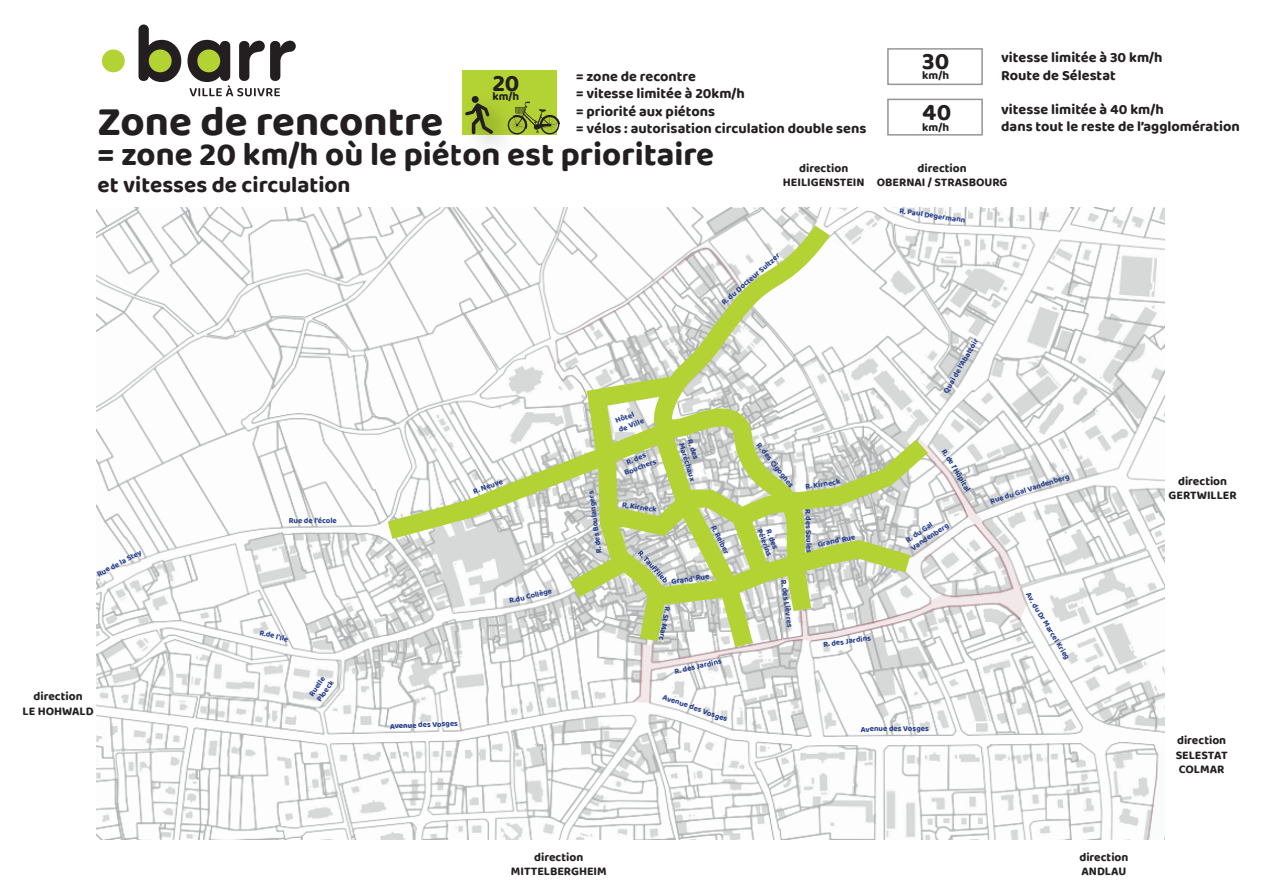
<style>
.page{position:relative;width:1263px;height:893px;background:#fff}
.page>*{position:absolute;margin:0;border:0;box-sizing:border-box;transform-origin:0 0}
.t1{font:700 42px "Baloo 2";color:#231f20}
.t2{font:700 33px "Baloo 2";color:#231f20}
.t3{font:700 24.15px "Baloo 2";color:#231f20}
.t4{font:700 22.5px "Baloo 2";color:#231f20}
.t5{font:700 14.4px/17.4px "Baloo 2";color:#231f20}
.t6{font:700 12px/14.4px "Baloo 2";color:#231f20;text-align:center}
.t7{font:700 11.7px "Baloo 2";color:#231f20}
.t8{font:700 7.95px/9.4px "Baloo 2";color:#253f8e}
</style>
<div class="page">
<img style="left:97px;top:208px;width:1068px;height:632px">
<svg style="left:368px;top:409px;width:144px;height:205px"></svg>
<svg style="left:644px;top:207px;width:203px;height:158px"></svg>
<svg style="left:979px;top:321px;width:30px;height:38px"></svg>
<svg style="left:907px;top:214px;width:38px;height:22px"></svg>
<svg style="left:742px;top:274px;width:36px;height:33px"></svg>
<svg style="left:399px;top:555px;width:30px;height:37px"></svg>
<svg style="left:261px;top:638px;width:38px;height:22px"></svg>
<svg style="left:308px;top:731px;width:36px;height:14px"></svg>
<svg style="left:754px;top:774px;width:24px;height:39px"></svg>
<svg style="left:589px;top:757px;width:30px;height:38px"></svg>
<svg style="left:1037px;top:645px;width:31px;height:38px"></svg>
<svg style="left:979px;top:776px;width:15px;height:37px"></svg>
<svg style="left:1090px;top:752px;width:22px;height:38px"></svg>
<svg style="left:1024px;top:481px;width:38px;height:24px"></svg>
<svg style="left:244px;top:530px;width:17px;height:13px"></svg>
<svg style="left:324px;top:692px;width:13px;height:15px"></svg>
<svg style="left:999px;top:555px;width:13px;height:20px"></svg>
<svg style="left:512px;top:365px;width:476px;height:381px"></svg>
<svg style="left:139px;top:25px;width:42px;height:57px"></svg>
<div style="left:149px;top:49px;width:23px;height:23px;background:#b3d234;border-radius:50%"></div>
<div style="left:102px;top:49px;width:23px;height:23px;background:#b3d234;border-radius:50%"></div>
<svg style="left:187px;top:40px;width:109px;height:56px"></svg>
<div style="left:463px;top:70px;width:94px;height:65px;background:#b3d234"></div>
<div style="left:887px;top:99px;width:96px;height:37px;border:2px solid #939598"></div>
<div style="left:887px;top:48px;width:96px;height:37px;border:2px solid #939598"></div>
<img style="left:462px;top:84px;width:41px;height:61px">
<div style="left:472px;top:96px;width:7px;height:7px;background:#231f20;border-radius:50%"></div>
<svg style="left:465px;top:103px;width:28px;height:31px"></svg>
<svg style="left:507px;top:102px;width:53px;height:33px"></svg>
<h3 class="t5" style="left:1001px;top:49px;width:163px">vitesse limitée à 30 km/h<br>Route de Sélestat</h3>
<h3 class="t7" style="left:922px;top:68px;width:29px"><sup>30</sup>km/h</h3>
<h3 class="t5" style="left:576px;top:67px;width:292px">= zone de recontre<br>= vitesse limitée à 20km/h<br>= priorité aux piétons<br>= vélos : autorisation circulation double sens</h3>
<h3 class="t7" style="left:492px;top:89px;width:29px"><sup>20</sup>km/h</h3>
<h3 class="t5" style="left:1001px;top:100px;width:240px">vitesse limitée à 40 km/h<br>dans tout le reste de l’agglomération</h3>
<h3 class="t3" style="left:922px;top:98px;width:31px">40</h3>
<h3 class="t7" style="left:922px;top:120px;width:28px">km/h</h3>
<h1 class="t1" style="left:98px;top:96px;width:347px">Zone de rencontre</h1>
<h2 class="t2" style="left:98px;top:134px;width:618px">= zone 20 km/h où le piéton est prioritaire</h2>
<h3 class="t4" style="left:98px;top:171px;width:254px">et vitesses de circulation</h3>
<h3 class="t6" style="left:783px;top:160px;width:83px">direction<br>HEILIGENSTEIN</h3>
<h3 class="t6" style="left:877px;top:160px;width:132px">direction<br>OBERNAI / STRASBOURG</h3>
<p class="t8" style="left:95px;top:570px;width:51px;rotate:-28deg">Rue de la Stey</p>
<h3 class="t6" style="left:23px;top:689px;width:73px">direction<br>LE HOHWALD</h3>
<p class="t8" style="left:289px;top:516px;width:50px">Rue de l’école</p>
<p class="t8" style="left:261px;top:628px;width:31px;rotate:13deg">R.de l’Ile</p>
<p class="t8" style="left:307px;top:692px;width:25px;rotate:-55deg">Ruelle<br>Ploeck</p>
<p class="t8" style="left:472px;top:487px;width:32px;rotate:-19deg">R. Neuve</p>
<p class="t8" style="left:508px;top:596px;width:45px;rotate:-13deg">R.du Collège</p>
<p class="t8" style="left:390px;top:721px;width:70px;rotate:-2deg">Avenue des Vosges</p>
<p class="t8" style="left:594px;top:554px;width:65px;rotate:-98deg">R. des Boulangers</p>
<p class="t8" style="left:719px;top:299px;width:76px;rotate:-41deg">R. du Docteur Sultzer</p>
<p class="t8" style="left:900px;top:206px;width:68px;rotate:8deg">R. Paul Degermann</p>
<p class="t8" style="left:614px;top:416px;width:28px;rotate:-21deg">Hôtel de Ville</p>
<p class="t8" style="left:619px;top:460px;width:35px;text-align:center;rotate:-21deg">R. des<br>Bouchers</p>
<p class="t8" style="left:623px;top:500px;width:37px;rotate:8deg">R. Kirneck</p>
<p class="t8" style="left:695px;top:438px;width:42px;rotate:73deg">R. des<br>Maréchaux</p>
<p class="t8" style="left:762px;top:440px;width:57px;rotate:52deg">R. des Cigognes</p>
<p class="t8" style="left:717px;top:523px;width:33px;rotate:63deg">R. Reiber</p>
<p class="t8" style="left:771px;top:525px;width:30px;line-height:8.1px;text-align:center;rotate:70deg">R. des<br>Pélerins</p>
<p class="t8" style="left:671px;top:577px;width:40px;rotate:-9deg">Grand’Rue</p>
<p class="t8" style="left:673px;top:607px;width:36px;rotate:100deg">R. St Marc</p>
<p class="t8" style="left:674px;top:666px;width:50px;rotate:-12deg">R. des Jardins</p>
<p class="t8" style="left:664px;top:692px;width:70px;rotate:19deg">Avenue des Vosges</p>
<p class="t8" style="left:788px;top:579px;width:50px;rotate:82deg">R. des Lièvres</p>
<p class="t8" style="left:805px;top:482px;width:37px;rotate:-9deg">R. Kirneck</p>
<p class="t8" style="left:813px;top:508px;width:46px;rotate:88deg">R. des Saules</p>
<p class="t8" style="left:817px;top:540px;width:40px;rotate:-12deg">Grand’Rue</p>
<p class="t8" style="left:822px;top:640px;width:50px;rotate:-9deg">R. des Jardins</p>
<p class="t8" style="left:941px;top:390px;width:63px;rotate:-60deg">Quai de l’Abattoir</p>
<p class="t8" style="left:948px;top:447px;width:50px;rotate:59deg">R. de l’Hôpital</p>
<p class="t8" style="left:904px;top:536px;width:45px;rotate:-33deg">R. du Gal<br>Vandenberg</p>
<p class="t8" style="left:989px;top:497px;width:84px;rotate:-18deg">Rue du Gal Vandenberg</p>
<p class="t8" style="left:1032px;top:591px;width:78px;rotate:58deg">Av. du Dr Marcel Krieg</p>
<p class="t8" style="left:861px;top:724px;width:70px;rotate:-1deg">Avenue des Vosges</p>
<h3 class="t6" style="left:511px;top:849px;width:97px">direction<br>MITTELBERGHEIM</h3>
<h3 class="t6" style="left:1079px;top:849px;width:51px;text-align:left">direction<br>ANDLAU</h3>
<h3 class="t6" style="left:1168px;top:473px;width:70px">direction<br>GERTWILLER</h3>
<h3 class="t6" style="left:1176px;top:733px;width:53px;text-align:justify">direction SELESTAT COLMAR</h3>
</div>
